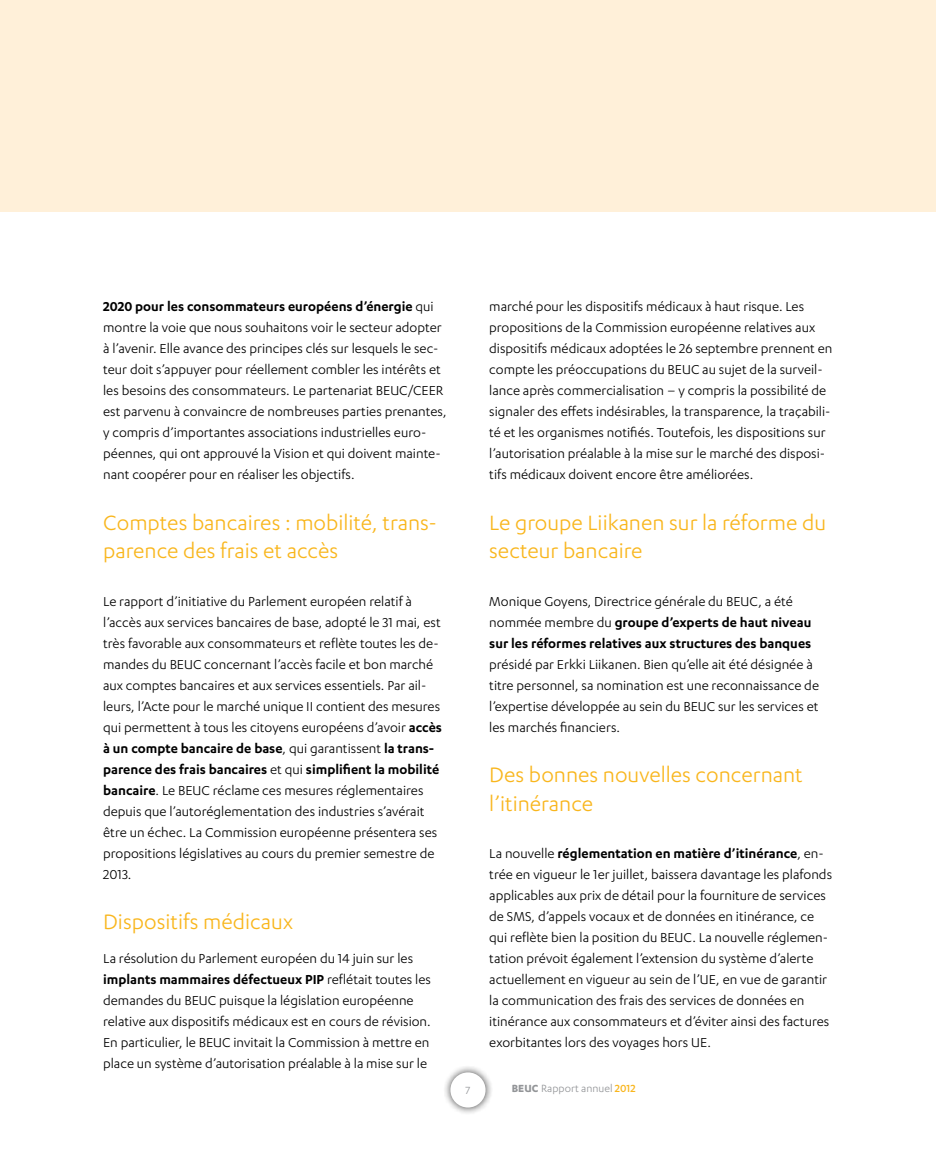
<style>
.page{position:relative;width:936px;height:1149px;background:#fff}
.page>*{position:absolute;margin:0;border:0;box-sizing:border-box;transform-origin:0 0}
.t1{font:24px/28.8px "Karbon";color:#f9b61d}
.t2{font:15px/21px "Karbon";color:#000}
.t3{font:600 15px/21px "Karbon";color:#000}
.t4{font:12px "Karbon";color:#939598}
.s1{font-weight:600}
.s2{font-weight:400}
.s3{font-weight:700}
.s4{font-weight:500;color:#f9b61d}
</style>
<div class="page">
<div style="left:0;top:1px;width:934px;height:210px;background:#fff0d9"></div>
<div style="left:442px;top:1064px;width:51px;height:51px;background:#000;opacity:.75"></div>
<div style="left:450px;top:1071px;width:35px;height:36px;background:#fff;border-radius:50%"></div>
<p class="t2" style="left:103px;top:296px;width:345px"><span class="s1">2020 pour les consommateurs européens d’énergie</span> qui montre la voie que nous souhaitons voir le secteur adopter à l’avenir. Elle avance des principes clés sur lesquels le sec&shy;teur doit s’appuyer pour réellement combler les intérêts et les besoins des consommateurs. Le partenariat BEUC/CEER est parvenu à convaincre de nombreuses parties prenantes, y compris d’importantes associations industrielles euro&shy;péennes, qui ont approuvé la Vision et qui doivent mainte&shy;nant coopérer pour en réaliser les objectifs.</p>
<h1 class="t1" style="left:103px;top:507px;width:335px">Comptes bancaires : mobilité, trans&shy;parence des frais et accès</h1>
<p class="t2" style="left:103px;top:590px;width:340px">Le rapport d’initiative du Parlement européen relatif à l’accès aux services bancaires de base, adopté le 31 mai, est très favorable aux consommateurs et reflète toutes les de&shy;mandes du BEUC concernant l’accès facile et bon marché aux comptes bancaires et aux services essentiels. Par ail&shy;leurs, l’Acte pour le marché unique II contient des mesures qui permettent à tous les citoyens européens d’avoir <span class="s1">accès à un compte bancaire de base</span>, qui garantissent <span class="s1">la trans&shy;parence des frais bancaires</span> et qui <span class="s1">simplifient la mobilité bancaire</span>. Le BEUC réclame ces mesures réglementaires depuis que l’autoréglementation des industries s’avérait être un échec. La Commission européenne présentera ses propositions législatives au cours du premier semestre de 2013.</p>
<h1 class="t1" style="left:103px;top:906px;width:191px">Dispositifs médicaux</h1>
<p class="t2" style="left:103px;top:947px;width:329px">La résolution du Parlement européen du 14 juin sur les <span class="s1">implants mammaires défectueux PIP</span> reflétait toutes les demandes du BEUC puisque la législation européenne relative aux dispositifs médicaux est en cours de révision.<br>En particulier, le BEUC invitait la Commission à mettre en place un système d’autorisation préalable à la mise sur le</p>
<p class="t2" style="left:489px;top:296px;width:345px">marché pour les dispositifs médicaux à haut risque. Les propositions de la Commission européenne relatives aux dispositifs médicaux adoptées le 26 septembre prennent en compte les préoccupations du BEUC au sujet de la surveil&shy;lance après commercialisation – y compris la possibilité de signaler des effets indésirables, la transparence, la traçabili&shy;té et les organismes notifiés. Toutefois, les dispositions sur l’autorisation préalable à la mise sur le marché des disposi&shy;tifs médicaux doivent encore être améliorées.</p>
<h1 class="t1" style="left:489px;top:507px;width:338px">Le groupe Liikanen sur la réforme du secteur bancaire</h1>
<p class="t3" style="left:489px;top:589px;width:324px"><span class="s2">Monique Goyens, Directrice générale du BEUC, a été nommée membre du</span> groupe d’experts de haut niveau sur les réformes relatives aux structures des banques</p>
<p class="t2" style="left:489px;top:653px;width:331px">présidé par Erkki Liikanen. Bien qu’elle ait été désignée à titre personnel, sa nomination est une reconnaissance de l’expertise développée au sein du BEUC sur les services et les marchés financiers.</p>
<h1 class="t1" style="left:489px;top:759px;width:315px">Des bonnes nouvelles concernant l’itinérance</h1>
<p class="t2" style="left:489px;top:842px;width:344px">La nouvelle <span class="s1">réglementation en matière d’itinérance</span>, en&shy;trée en vigueur le 1er juillet, baissera davantage les plafonds applicables aux prix de détail pour la fourniture de services de SMS, d’appels vocaux et de données en itinérance, ce qui reflète bien la position du BEUC. La nouvelle réglemen&shy;tation prévoit également l’extension du système d’alerte actuellement en vigueur au sein de l’UE, en vue de garantir la communication des frais des services de données en itinérance aux consommateurs et d’éviter ainsi des factures exorbitantes lors des voyages hors UE.</p>
<p class="t4" style="left:465px;top:1083px;width:6px">7</p>
<p class="t4" style="left:512px;top:1080px;width:125px"><span class="s3">BEUC</span> Rapport annuel <span class="s4">2012</span></p>
</div>
